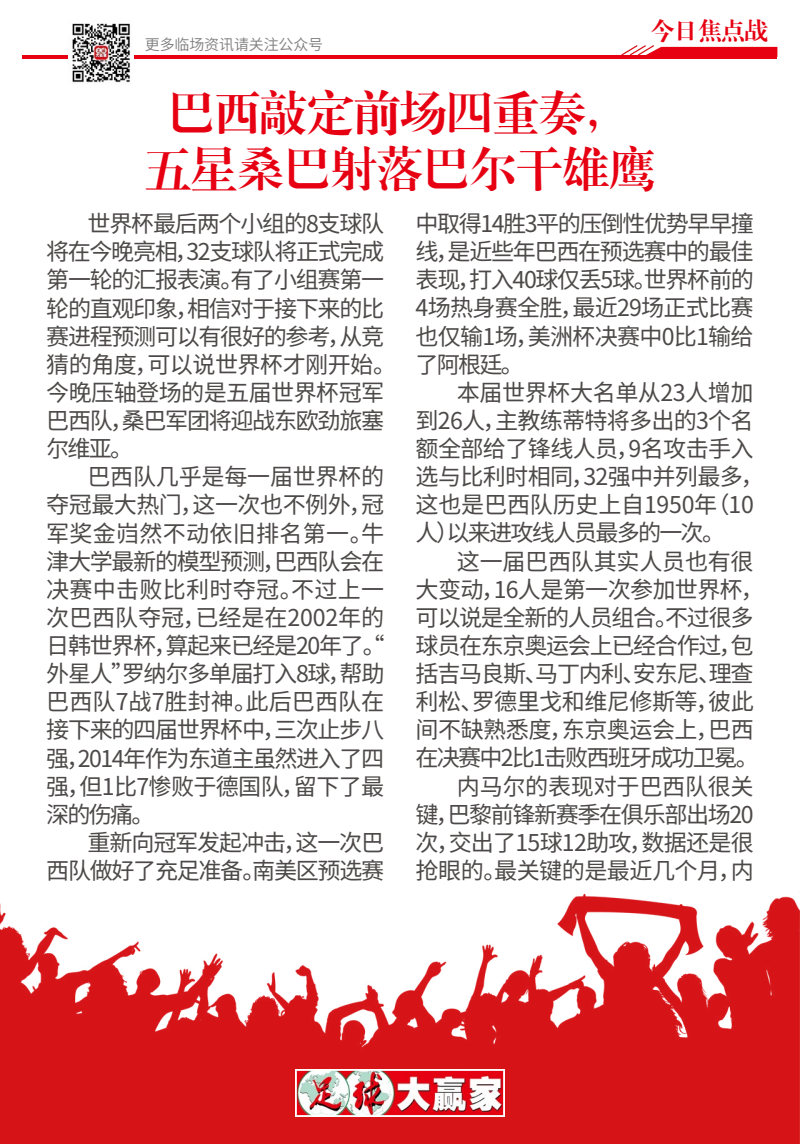
<style>
.page{position:relative;width:800px;height:1144px;background:#fff}
.page>*{position:absolute;margin:0;border:0;box-sizing:border-box;transform-origin:0 0}
.t1{font:46.88px/56.2px "CT Biao Song SJ";letter-spacing:-.01em;color:#e60012;text-align:center}
.t2{font:23.75px "CT Biao Song SJ";letter-spacing:-.01em;color:#e60012}
.t3{font:23.12px/28.1px "Noto Sans Hans";letter-spacing:-.05em;color:#4c4948;text-align:justify}
.t4{font:23.12px/28.1px "Noto Sans Hans";letter-spacing:-.03em;color:#4c4948}
.t5{font:23.12px "Noto Sans Hans";letter-spacing:-.025em;color:#4c4948}
.t6{font:23.12px "Noto Sans Hans";letter-spacing:-.015em;color:#4c4948}
.t7{font:23.12px "Noto Sans Hans";letter-spacing:-.08em;color:#4c4948}
.t8{font:600 15px "Noto Sans Hans";letter-spacing:-.01em;color:#7d7d7d}
</style>
<div class="page">
<img style="left:0;top:892px;width:800px;height:252px">
<img style="left:298px;top:1072px;width:204px;height:42px">
<div style="left:295px;top:1069px;width:210px;height:48px;border:2px solid #fff"></div>
<hr style="left:22px;top:55px;width:755px;height:4px;background:#e60012">
<svg style="left:621px;top:45px;width:156px;height:10px"></svg>
<img style="left:68px;top:23px;width:66px;height:60px">
<p class="t8" style="left:145px;top:36px;width:180px">更多临场资讯请关注公众号</p>
<p class="t2" style="left:651px;top:19px;width:119px">今日焦点战</p>
<h1 class="t1" style="left:145px;top:86px;width:512px">巴西敲定前场四重奏，五星桑巴射落巴尔干雄鹰</h1>
<p class="t3" style="left:46px;top:210px;width:352px;text-align:left;text-indent:41px">世界杯最后两个小组的8支球队将在今晚亮相，32支球队将正式完成第一轮的汇报表演。有了小组赛第一轮的直观印象，相信对于接下来的比赛进程预测可以有很好的参考，从竞猜的角度，可以说世界杯才刚开始。今晚压轴登场的是五届世界杯冠军巴西队，桑巴军团将迎战东欧劲旅塞尔维亚。</p>
<p class="t3" style="left:46px;top:463px;width:341px;text-indent:41px">巴西队几乎是每一届世界杯的夺冠最大热门，这一次也不例外，冠军奖金岿然不动依旧排名第一。牛津大学最新的模型预测，巴西队会在决赛中击败比利时夺冠。不过上一次巴西队夺冠，已经是在2002年的日韩世界杯，算起来已经是20年了。“外星人”罗纳尔多单届打入8球，帮助巴西队7战7胜封神。此后巴西队在接下来的四届世界杯中，三次止步八强，2014年作为东道主虽然进入了四强，但1比7惨败于德国队，留下了最深的伤痛。</p>
<p class="t3" style="left:46px;top:829px;width:340px;text-align:right">重新向冠军发起冲击，这一次巴<br>西队做好了充足准备。南美区预选赛</p>
<p class="t3" style="left:416px;top:210px;width:340px">中取得14胜3平的压倒性优势早早撞线，是近些年巴西在预选赛中的最佳表现，打入40球仅丢5球。世界杯前的4场热身赛全胜，最近29场正式比赛也仅输1场，美洲杯决赛中0比1输给了阿根廷。</p>
<p class="t4" style="left:416px;top:379px;width:350px;text-indent:41px">本届世界杯大名单从23人增加到26人，主教练蒂特将多出的3个名额全部给了锋线人员，9名攻击手入选与比利时相同，32强中并列最多，这也是巴西队历史上自1950年（10人）以来进攻线人员最多的一次。</p>
<p class="t6" style="left:457px;top:548px;width:298px">这一届巴西队其实人员也有很</p>
<p class="t4" style="left:416px;top:576px;width:350px">大变动，16人是第一次参加世界杯，</p>
<p class="t3" style="left:416px;top:604px;width:339px">可以说是全新的人员组合。不过很多</p>
<p class="t3" style="left:416px;top:632px;width:339px">球员在东京奥运会上已经合作过，包</p>
<p class="t3" style="left:416px;top:660px;width:340px">括吉马良斯、马丁内利、安东尼、理查</p>
<p class="t5" style="left:416px;top:689px;width:340px">利松、罗德里戈和维尼修斯等，彼此</p>
<p class="t5" style="left:416px;top:717px;width:340px">间不缺熟悉度，东京奥运会上，巴西</p>
<p class="t7" style="left:416px;top:745px;width:345px">在决赛中2比1击败西班牙成功卫冕。</p>
<p class="t6" style="left:457px;top:773px;width:298px">内马尔的表现对于巴西队很关</p>
<p class="t3" style="left:416px;top:801px;width:340px">键，巴黎前锋新赛季在俱乐部出场20</p>
<p class="t3" style="left:416px;top:829px;width:340px">次，交出了15球12助攻，数据还是很</p>
<p class="t5" style="left:416px;top:857px;width:340px">抢眼的。最关键的是最近几个月，内</p>
</div>
